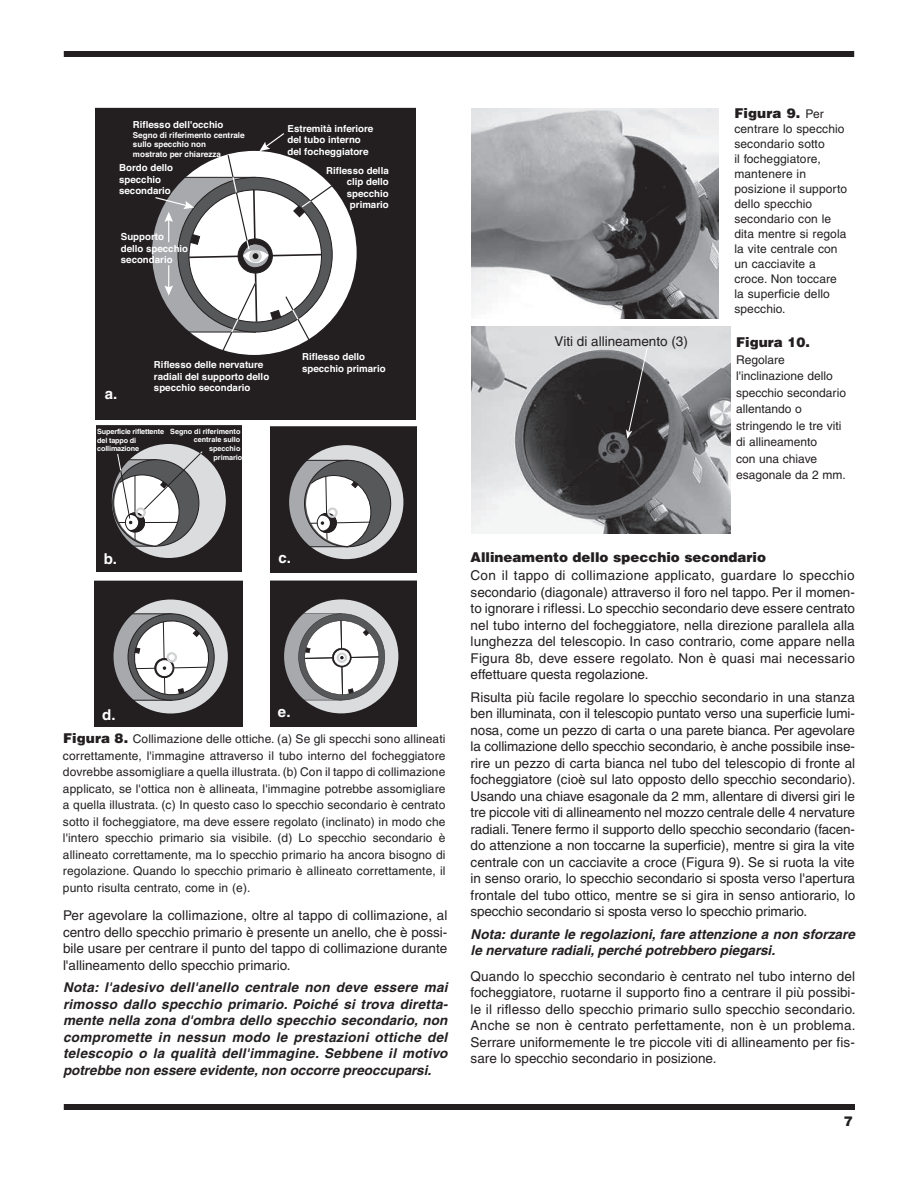
<style>
.page{position:relative;width:918px;height:1188px;background:#fff}
.page>*{position:absolute;margin:0;border:0;box-sizing:border-box;transform-origin:0 0}
.t1{font:700 15px "Helvetica";color:#fff}
.t2{font:13.5px/16.5px "Helvetica";color:#231f20;text-align:justify}
.t3{font:italic 700 13.5px/16.5px "Helvetica";color:#231f20;text-align:justify}
.t4{font:900 13.5px "Helvetica";color:#231f20}
.t5{font:12px/16.5px "Helvetica";letter-spacing:.01em;color:#231f20}
.t6{font:700 9.6px/11.6px "Helvetica";color:#fff}
.t7{font:700 8.1px/9.6px "Helvetica";color:#fff}
.t8{font:700 7.2px/8.7px "Helvetica";color:#fff;text-align:right}
.t9{font:700 7.2px/8.7px "Helvetica";letter-spacing:-.02em;color:#fff}
.s1{font-weight:400;font-size:12px}
.s2{font-weight:900;font-size:13.5px}
</style>
<div class="page">
<div style="left:64px;top:51px;width:790px;height:6px;background:#231f20"></div>
<div style="left:64px;top:1104px;width:791px;height:6px;background:#231f20"></div>
<div style="left:96px;top:108px;width:320px;height:312px;background:#231f20"></div>
<svg style="left:114px;top:132px;width:222px;height:227px"></svg>
<div style="left:105px;top:388px;width:34px;height:14px;background:#231f20"></div>
<svg style="left:96px;top:425px;width:146px;height:146px;background:#6d6b6d"></svg>
<div style="left:104px;top:553px;width:27px;height:15px;background:#231f20"></div>
<svg style="left:271px;top:426px;width:145px;height:146px;background:#6b696a"></svg>
<div style="left:279px;top:552px;width:28px;height:17px;background:#231f20"></div>
<svg style="left:271px;top:581px;width:145px;height:145px"></svg>
<div style="left:278px;top:706px;width:29px;height:17px;background:#231f20"></div>
<svg style="left:94px;top:581px;width:149px;height:145px"></svg>
<div style="left:167px;top:652px;width:10px;height:11px;border:2px solid #d1d2d4;border-radius:50%"></div>
<div style="left:102px;top:710px;width:30px;height:14px;background:#231f20"></div>
<img style="left:471px;top:327px;width:260px;height:207px">
<svg style="left:626px;top:347px;width:22px;height:92px;background:#4d4b4d"></svg>
<img style="left:471px;top:108px;width:248px;height:211px">
<p class="t6" style="left:133px;top:119px;width:92px">Riflesso dell'occhio</p>
<p class="t7" style="left:133px;top:130px;width:113px">Segno di riferimento centrale sullo specchio non<br>mostrato per chiarezza</p>
<p class="t6" style="left:288px;top:123px;width:87px">Estremità inferiore del tubo interno del focheggiatore</p>
<p class="t6" style="left:326px;top:165px;width:64px;text-align:right">Riflesso della clip dello specchio primario</p>
<p class="t6" style="left:119px;top:162px;width:55px">Bordo dello specchio secondario</p>
<p class="t6" style="left:121px;top:231px;width:69px">Supporto dello specchio secondario</p>
<p class="t1" style="left:105px;top:385px;width:14px">a.</p>
<p class="t6" style="left:154px;top:359px;width:117px">Riflesso delle nervature radiali del supporto dello specchio secondario</p>
<p class="t8" style="left:170px;top:427px;width:74px">Segno di riferimento centrale sullo specchio<br>primario</p>
<p class="t9" style="left:97px;top:427px;width:68px">Superficie riflettente del tappo di collimazione</p>
<p class="t6" style="left:302px;top:351px;width:85px">Riflesso dello specchio primario</p>
<p class="t2" style="left:554px;top:333px;width:135px">Viti di allineamento (3)</p>
<p class="t4" style="left:734px;top:104px;width:91px">Figura 9. <span class="s1">Per</span></p>
<p class="t5" style="left:734px;top:121px;width:114px;line-height:15px">centrare lo specchio secondario sotto<br>il focheggiatore, mantenere in posizione il supporto dello specchio secondario con le dita mentre si regola la vite centrale con un cacciavite a croce. Non toccare la superficie dello specchio.</p>
<p class="t4" style="left:736px;top:334px;width:75px">Figura 10.</p>
<p class="t5" style="left:736px;top:351px;width:111px">Regolare l'inclinazione dello specchio secondario allentando o stringendo le tre viti di allineamento<br>con una chiave esagonale da 2 mm.</p>
<p class="t1" style="left:104px;top:549px;width:15px">b.</p>
<p class="t1" style="left:279px;top:548px;width:14px">c.</p>
<p class="t1" style="left:102px;top:706px;width:15px">d.</p>
<p class="t1" style="left:278px;top:703px;width:14px">e.</p>
<p class="t5" style="left:63px;top:731px;width:384px;text-align:justify"><span class="s2">Figura 8.</span> Collimazione delle ottiche. (a) Se gli specchi sono allineati correttamente, l'immagine attraverso il tubo interno del focheggiatore dovrebbe assomigliare a quella illustrata. (b) Con il tappo di collimazione applicato, se l'ottica non è allineata, l'immagine potrebbe assomigliare a quella illustrata. (c) In questo caso lo specchio secondario è centrato sotto il focheggiatore, ma deve essere regolato (inclinato) in modo che l'intero specchio primario sia visibile. (d) Lo specchio secondario è allineato correttamente, ma lo specchio primario ha ancora bisogno di regolazione. Quando lo specchio primario è allineato correttamente, il punto risulta centrato, come in (e).</p>
<p class="t2" style="left:63px;top:907px;width:386px">Per agevolare la collimazione, oltre al tappo di collimazione, al centro dello specchio primario è presente un anello, che è possi&shy;bile usare per centrare il punto del tappo di collimazione durante l'allineamento dello specchio primario.</p>
<p class="t3" style="left:63px;top:979px;width:387px">Nota: l'adesivo dell'anello centrale non deve essere mai rimosso dallo specchio primario. Poiché si trova diretta&shy;mente nella zona d'ombra dello specchio secondario, non compromette in nessun modo le prestazioni ottiche del telescopio o la qualità dell'immagine. Sebbene il motivo potrebbe non essere evidente, non occorre preoccuparsi.</p>
<p class="t4" style="left:471px;top:548px;width:297px">Allineamento dello specchio secondario</p>
<p class="t2" style="left:471px;top:567px;width:386px">Con il tappo di collimazione applicato, guardare lo specchio secondario (diagonale) attraverso il foro nel tappo. Per il momen&shy;to ignorare i riflessi. Lo specchio secondario deve essere centrato nel tubo interno del focheggiatore, nella direzione parallela alla lunghezza del telescopio. In caso contrario, come appare nella Figura 8b, deve essere regolato. Non è quasi mai necessario effettuare questa regolazione.</p>
<p class="t2" style="left:471px;top:689px;width:387px">Risulta più facile regolare lo specchio secondario in una stanza ben illuminata, con il telescopio puntato verso una superficie lumi&shy;nosa, come un pezzo di carta o una parete bianca. Per agevolare la collimazione dello specchio secondario, è anche possibile inse&shy;rire un pezzo di carta bianca nel tubo del telescopio di fronte al focheggiatore (cioè sul lato opposto dello specchio secondario).<br>Usando una chiave esagonale da 2 mm, allentare di diversi giri le tre piccole viti di allineamento nel mozzo centrale delle 4 nervature radiali. Tenere fermo il supporto dello specchio secondario (facen&shy;do attenzione a non toccarne la superficie), mentre si gira la vite centrale con un cacciavite a croce (Figura 9). Se si ruota la vite in senso orario, lo specchio secondario si sposta verso l'apertura frontale del tubo ottico, mentre se si gira in senso antiorario, lo specchio secondario si sposta verso lo specchio primario.</p>
<p class="t3" style="left:471px;top:926px;width:386px">Nota: durante le regolazioni, fare attenzione a non sforzare le nervature radiali, perché potrebbero piegarsi.</p>
<p class="t2" style="left:471px;top:968px;width:387px">Quando lo specchio secondario è centrato nel tubo interno del focheggiatore, ruotarne il supporto fino a centrare il più possibi&shy;le il riflesso dello specchio primario sullo specchio secondario.<br>Anche se non è centrato perfettamente, non è un problema.<br>Serrare uniformemente le tre piccole viti di allineamento per fis&shy;sare lo specchio secondario in posizione.</p>
<p class="t4" style="left:844px;top:1113px;width:11px">7</p>
</div>
